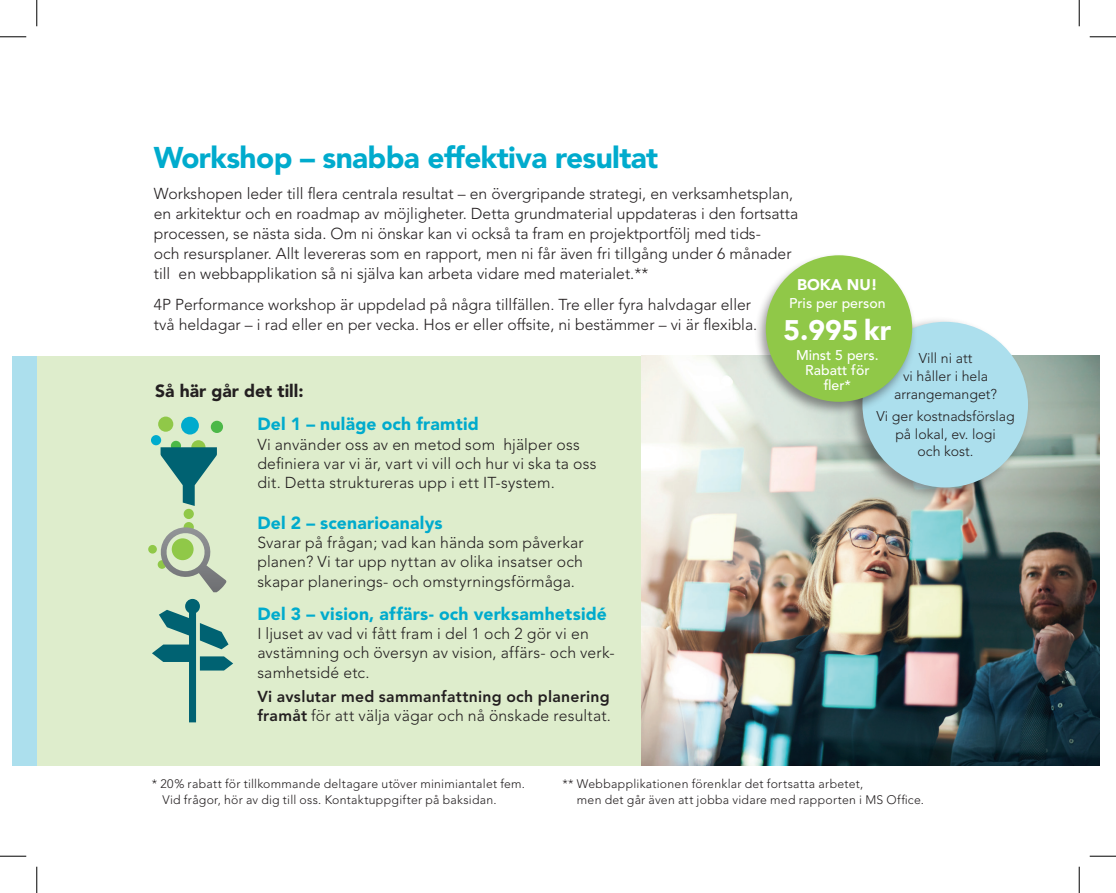
<style>
.page{position:relative;width:1116px;height:893px;background:#fff}
.page>*{position:absolute;margin:0;border:0;box-sizing:border-box;transform-origin:0 0}
.t1{font:900 29.75px "Avenir";letter-spacing:-.02em;color:#00abcd}
.t2{font:900 28px "Avenir";color:#fff}
.t3{font:900 17.5px "Avenir";letter-spacing:.015em;color:#00abcd}
.t4{font:900 17.5px "Avenir";color:#231f20}
.t5{font:300 15.75px/19.2px "Avenir";color:#231f20}
.t6{font:800 15.75px/19.2px "Avenir";letter-spacing:.015em;color:#231f20}
.t7{font:900 15.4px "Avenir";color:#fff}
.t8{font:300 14px/17.7px "Avenir";color:#231f20;text-align:center}
.t9{font:500 14px/15px "Avenir";color:#fff;text-align:center}
.t10{font:300 12.25px/15.8px "Avenir";letter-spacing:.02em;color:#231f20}
.s1{font-weight:300}
</style>
<div class="page">
<div style="left:37px;top:355px;width:1041px;height:410px;background:#deedcc"></div>
<div style="left:12px;top:355px;width:25px;height:410px;background:#acdfed"></div>
<img style="left:641px;top:355px;width:457px;height:410px">
<div style="left:845px;top:316px;width:185px;height:185px;background:#231f20;opacity:.46"></div>
<div style="left:862px;top:321px;width:165px;height:166px;background:#acdfed;border-radius:50%"></div>
<div style="left:171px;top:440px;width:10px;height:11px;background:#4cb848;border-radius:50%"></div>
<div style="left:158px;top:416px;width:15px;height:15px;background:#90c848;border-radius:50%"></div>
<div style="left:191px;top:440px;width:14px;height:14px;background:#90c848;border-radius:50%"></div>
<svg style="left:160px;top:447px;width:57px;height:58px"></svg>
<div style="left:181px;top:416px;width:18px;height:18px;background:#00abcd;border-radius:50%"></div>
<div style="left:151px;top:435px;width:10px;height:10px;background:#00abcd;border-radius:50%"></div>
<div style="left:211px;top:420px;width:12px;height:13px;background:#4cb848;border-radius:50%"></div>
<div style="left:184px;top:508px;width:10px;height:10px;background:#90c848;border-radius:50%"></div>
<svg style="left:184px;top:521px;width:10px;height:11px"></svg>
<div style="left:148px;top:544px;width:9px;height:9px;background:#90c848;border-radius:50%"></div>
<svg style="left:158px;top:527px;width:69px;height:65px"></svg>
<svg style="left:152px;top:598px;width:81px;height:124px"></svg>
<div style="left:753px;top:252px;width:164px;height:165px;background:#231f20;opacity:.46"></div>
<div style="left:765px;top:255px;width:147px;height:146px;background:#90c848;border-radius:50%"></div>
<svg style="left:0;top:36px;width:26px;height:1px"></svg>
<svg style="left:1089px;top:36px;width:26px;height:1px"></svg>
<svg style="left:0;top:855px;width:26px;height:1px"></svg>
<svg style="left:1089px;top:855px;width:26px;height:1px"></svg>
<svg style="left:36px;top:0;width:1px;height:26px"></svg>
<svg style="left:36px;top:866px;width:1px;height:26px"></svg>
<svg style="left:1078px;top:0;width:1px;height:26px"></svg>
<svg style="left:1078px;top:866px;width:1px;height:26px"></svg>
<h1 class="t1" style="left:154px;top:139px;width:506px">Workshop – snabba effektiva resultat</h1>
<p class="t5" style="left:154px;top:183px;width:645px;line-height:20.1px">Workshopen leder till flera centrala resultat – en övergripande strategi, en verksamhetsplan, en arkitektur och en roadmap av möjligheter. Detta grundmaterial uppdateras i den fortsatta processen, se nästa sida. Om ni önskar kan vi också ta fram en projektportfölj med tids-<br>och resursplaner. Allt levereras som en rapport, men ni får även fri tillgång under 6 månader till en webbapplikation så ni själva kan arbeta vidare med materialet.**</p>
<p class="t5" style="left:154px;top:294px;width:605px;line-height:20.1px">4P Performance workshop är uppdelad på några tillfällen. Tre eller fyra halvdagar eller två heldagar – i rad eller en per vecka. Hos er eller offsite, ni bestämmer – vi är flexibla.</p>
<p class="t7" style="left:797px;top:275px;width:82px">BOKA NU!</p>
<p class="t9" style="left:789px;top:295px;width:98px">Pris per person</p>
<h2 class="t2" style="left:783px;top:313px;width:109px">5.995 kr</h2>
<p class="t9" style="left:796px;top:347px;width:84px">Minst 5 pers.<br>Rabatt för fler*</p>
<p class="t8" style="left:893px;top:349px;width:104px">Vill ni att<br>vi håller i hela arrangemanget?</p>
<p class="t8" style="left:876px;top:407px;width:140px">Vi ger kostnadsförslag på lokal, ev. logi<br>och kost.</p>
<p class="t4" style="left:155px;top:380px;width:150px">Så här går det till:</p>
<p class="t3" style="left:257px;top:413px;width:223px">Del 1 – nuläge och framtid</p>
<p class="t5" style="left:257px;top:434px;width:341px">Vi använder oss av en metod som hjälper oss definiera var vi är, vart vi vill och hur vi ska ta oss dit. Detta struktureras upp i ett IT-system.</p>
<p class="t3" style="left:257px;top:511px;width:187px">Del 2 – scenarioanalys</p>
<p class="t5" style="left:257px;top:532px;width:328px;text-align:justify">Svarar på frågan; vad kan hända som påverkar planen? Vi tar upp nyttan av olika insatser och skapar planerings- och omstyrningsförmåga.</p>
<p class="t3" style="left:257px;top:603px;width:351px">Del 3 – vision, affärs- och verksamhetsidé</p>
<p class="t5" style="left:257px;top:624px;width:359px">I ljuset av vad vi fått fram i del 1 och 2 gör vi en avstämning och översyn av vision, affärs- och verk&shy;samhetsidé etc.</p>
<p class="t6" style="left:257px;top:686px;width:355px">Vi avslutar med sammanfattning och planering framåt <span class="s1">för att välja vägar och nå önskade resultat.</span></p>
<p class="t10" style="left:162px;top:776px;width:364px;text-indent:-10px">* 20% rabatt för tillkommande deltagare utöver minimiantalet fem.<br>Vid frågor, hör av dig till oss. Kontaktuppgifter på baksidan.</p>
<p class="t10" style="left:576px;top:776px;width:349px;text-indent:-14px">** Webbapplikationen förenklar det fortsatta arbetet,<br>men det går även att jobba vidare med rapporten i MS Office.</p>
</div>
